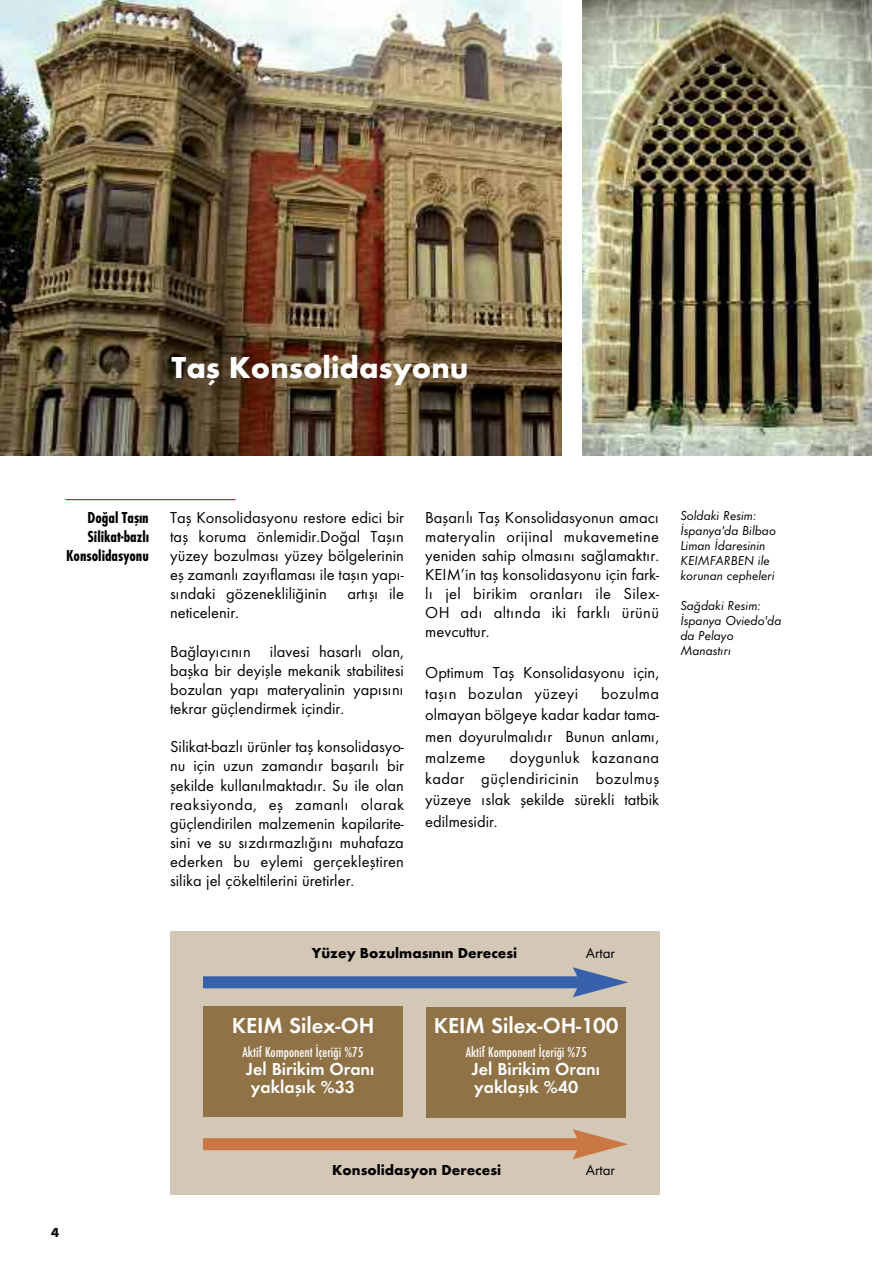
<style>
.page{position:relative;width:893px;height:1263px;background:#fff}
.page>*{position:absolute;margin:0;border:0;box-sizing:border-box;transform-origin:0 0}
.t1{font:700 31.5px "Futura TTU";color:#fff}
.t2{font:600 22.5px "Futura T";color:#fff}
.t3{font:18px/18px "Futura TTU Dem";color:#fff}
.t4{font:16.5px/19.2px "Futura TTU Boo";color:#000;text-align:justify}
.t5{font:16.5px/19.2px "Futura TTU Bol Con";color:#000;text-align:right}
.t6{font:15px "Futura TTU Med Con";color:#fff}
.t7{font:700 15px "Futura TTU";color:#000}
.t8{font:15px "Futura TTU Boo";color:#000}
.t9{font:13.5px/15px "Futura TTU Boo Obl";color:#000}
.t10{font:700 13.5px "Futura T";color:#000}
</style>
<div class="page">
<hr style="left:65px;top:499px;width:170px;height:1px;background:#9f0010">
<img style="left:583px;top:0;width:289px;height:455px">
<img style="left:0;top:0;width:562px;height:455px">
<div style="left:170px;top:931px;width:489px;height:264px;background:#d3c7b5"></div>
<div style="left:203px;top:1006px;width:200px;height:111px;background:#907247"></div>
<div style="left:426px;top:1007px;width:200px;height:110px;background:#907247"></div>
<div style="left:203px;top:976px;width:380px;height:12px;background:#3761aa"></div>
<svg style="left:573px;top:967px;width:55px;height:30px"></svg>
<div style="left:203px;top:1138px;width:380px;height:12px;background:#c97844"></div>
<svg style="left:573px;top:1129px;width:55px;height:30px"></svg>
<h1 class="t1" style="left:172px;top:349px;width:298px">Taş Konsolidasyonu</h1>
<p class="t5" style="left:66px;top:507px;width:84px">Doğal Taşın<br>Silikat-bazlı<br>Konsolidasyonu</p>
<p class="t9" style="left:680px;top:508px;width:97px">Soldaki Resim:<br>İspanya'da Bilbao<br>Liman İdaresinin<br>KEIMFARBEN ile korunan cepheleri</p>
<p class="t9" style="left:680px;top:598px;width:103px">Sağdaki Resim:<br>İspanya Oviedo'da da Pelayo<br>Manastırı</p>
<p class="t4" style="left:425px;top:507px;width:235px">Başarılı Taş Konsolidasyonun amacı materyalin orijinal mukavemetine yeniden sahip olmasını sağlamaktır.<br>KEIM’in taş konsolidasyonu için fark&shy;lı jel birikim oranları ile Silex-OH adı altında iki farklı ürünü mevcuttur.</p>
<p class="t4" style="left:425px;top:661px;width:235px;line-height:21.3px">Optimum Taş Konsolidasyonu için, taşın bozulan yüzeyi</p>
<p class="t4" style="left:170px;top:507px;width:235px">Taş Konsolidasyonu restore edici bir taş koruma önlemidir.Doğal Taşın yüzey bozulması yüzey bölgelerinin eş zamanlı zayıflaması ile taşın yapı&shy;sındaki gözenekliliğinin</p>
<p class="t4" style="left:347px;top:584px;width:58px">artışı ile</p>
<p class="t4" style="left:170px;top:603px;width:70px">neticelenir.</p>
<p class="t4" style="left:170px;top:641px;width:235px">Bağlayıcının ilavesi hasarlı olan, başka bir deyişle mekanik stabilitesi bozulan yapı materyalinin yapısını tekrar güçlendirmek içindir.</p>
<p class="t4" style="left:170px;top:737px;width:235px">Silikat-bazlı ürünler taş konsolidasyo&shy;nu için uzun zamandır başarılı bir şekilde kullanılmaktadır. Su ile olan reaksiyonda, eş zamanlı olarak güçlendirilen malzemenin kapilarite&shy;sini ve su sızdırmazlığını muhafaza ederken bu eylemi gerçekleştiren silika jel çökeltilerini üretirler.</p>
<p class="t4" style="left:425px;top:683px;width:235px;line-height:21.3px;text-indent:176px">bozulma olmayan bölgeye kadar kadar tama&shy;men doyurulmalıdır Bunun anlamı, malzeme</p>
<p class="t4" style="left:425px;top:746px;width:235px;line-height:21.3px;text-indent:84px">doygunluk kazanana kadar güçlendiricinin bozulmuş yüzeye ıslak şekilde sürekli tatbik edilmesidir.</p>
<p class="t7" style="left:312px;top:944px;width:207px">Yüzey Bozulmasının Derecesi</p>
<p class="t8" style="left:586px;top:944px;width:31px">Artar</p>
<h2 class="t2" style="left:232px;top:1012px;width:144px">KEIM Silex-OH</h2>
<p class="t6" style="left:243px;top:1043px;width:123px">Aktif Komponent İçeriği %75</p>
<p class="t3" style="left:246px;top:1060px;width:130px">Jel Birikim Oranı yaklaşık %33</p>
<h2 class="t2" style="left:434px;top:1012px;width:186px">KEIM Silex-OH-100</h2>
<p class="t6" style="left:466px;top:1043px;width:122px">Aktif Komponent İçeriği %75</p>
<p class="t3" style="left:472px;top:1060px;width:130px">Jel Birikim Oranı yaklaşık %40</p>
<p class="t10" style="left:51px;top:1225px;width:10px">4</p>
<p class="t7" style="left:332px;top:1161px;width:171px">Konsolidasyon Derecesi</p>
<p class="t8" style="left:586px;top:1161px;width:31px">Artar</p>
</div>
